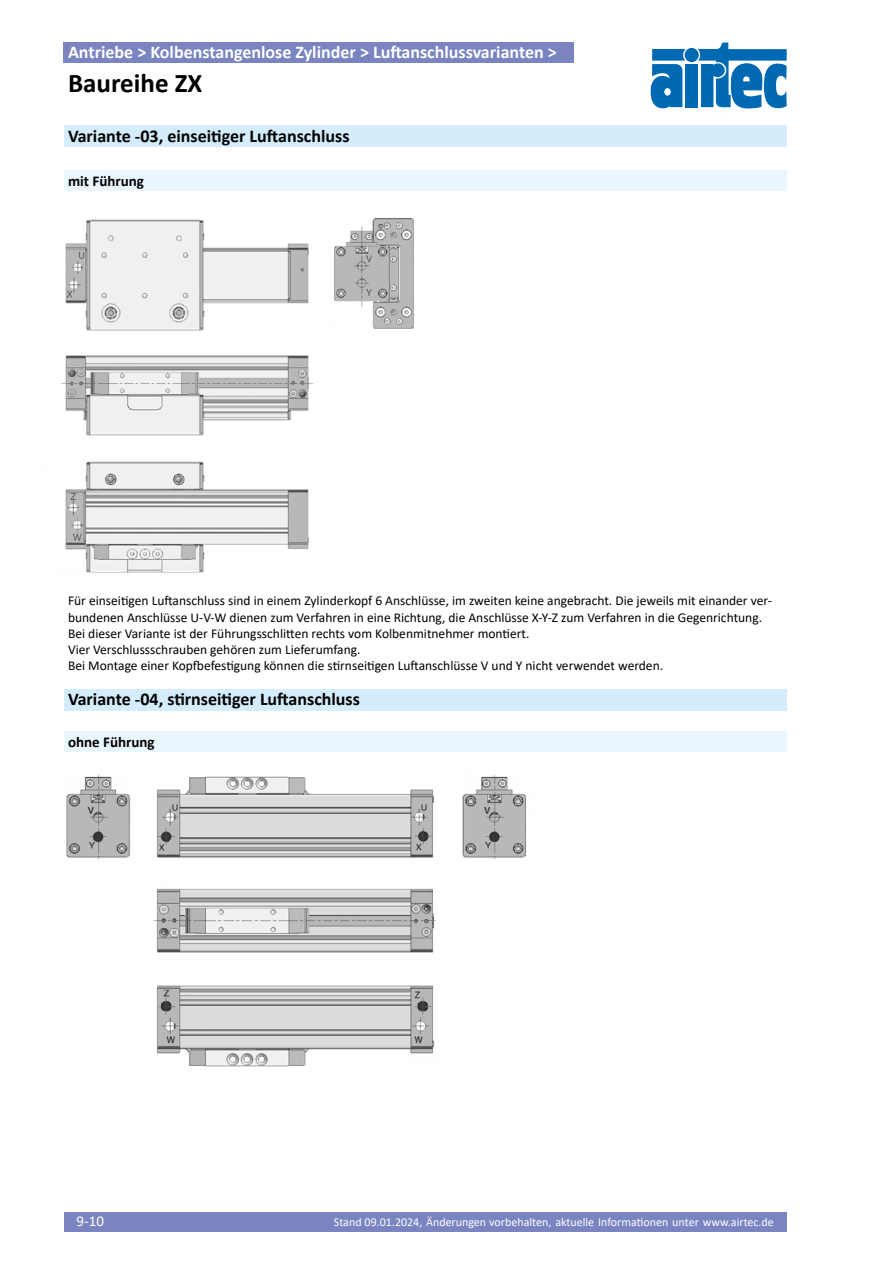
<style>
.page{position:relative;width:893px;height:1263px;background:#fff}
.page>*{position:absolute;margin:0;border:0;box-sizing:border-box;transform-origin:0 0}
.t1{font:700 27px "Calibri";color:#000}
.t2{font:700 18px "Calibri";color:#000}
.t3{font:700 18px "Calibri";color:#fff}
.t4{font:700 15px "Calibri";color:#000}
.t5{font:15px "Calibri";color:#fff}
.t6{font:13.5px/16.2px "Calibri";color:#000}
.t7{font:12px "Calibri";color:#fff}
</style>
<div class="page">
<div style="left:685px;top:48px;width:14px;height:14px;background:#0069b4;border-radius:50%"></div>
<div style="left:686px;top:64px;width:12px;height:43px;background:#0069b4"></div>
<svg style="left:651px;top:49px;width:35px;height:60px"></svg>
<svg style="left:698px;top:43px;width:89px;height:66px"></svg>
<div style="left:64px;top:1212px;width:723px;height:19px;background:#7984c1"></div>
<div style="left:64px;top:43px;width:510px;height:20px;background:#7984c1"></div>
<div style="left:64px;top:125px;width:723px;height:22px;background:#d4edfc"></div>
<div style="left:64px;top:689px;width:723px;height:21px;background:#d4edfc"></div>
<img style="left:61px;top:218px;width:353px;height:355px">
<img style="left:66px;top:775px;width:460px;height:292px">
<div style="left:64px;top:170px;width:723px;height:20px;background:#eaf6fe"></div>
<div style="left:64px;top:731px;width:723px;height:21px;background:#eaf6fe"></div>
<h2 class="t3" style="left:68px;top:40px;width:490px">Antriebe &gt; Kolbenstangenlose Zylinder &gt; Luftanschlussvarianten &gt;</h2>
<h1 class="t1" style="left:68px;top:64px;width:136px">Baureihe ZX</h1>
<h2 class="t2" style="left:68px;top:123px;width:283px">Variante -03, einseitiger Luftanschluss</h2>
<p class="t4" style="left:68px;top:170px;width:78px">mit Führung</p>
<p class="t6" style="left:68px;top:592px;width:705px">Für einseitigen Luftanschluss sind in einem Zylinderkopf 6 Anschlüsse, im zweiten keine angebracht. Die jeweils mit einander ver&shy;bundenen Anschlüsse U-V-W dienen zum Verfahren in eine Richtung, die Anschlüsse X-Y-Z zum Verfahren in die Gegenrichtung.<br>Bei dieser Variante ist der Führungsschlitten rechts vom Kolbenmitnehmer montiert.<br>Vier Verschlussschrauben gehören zum Lieferumfang.<br>Bei Montage einer Kopfbefestigung können die stirnseitigen Luftanschlüsse V und Y nicht verwendet werden.</p>
<h2 class="t2" style="left:68px;top:687px;width:293px">Variante -04, stirnseitiger Luftanschluss</h2>
<p class="t4" style="left:68px;top:732px;width:88px">ohne Führung</p>
<p class="t5" style="left:77px;top:1211px;width:29px">9-10</p>
<p class="t7" style="left:334px;top:1214px;width:441px">Stand 09.01.2024, Änderungen vorbehalten, aktuelle Informationen unter www.airtec.de</p>
</div>
